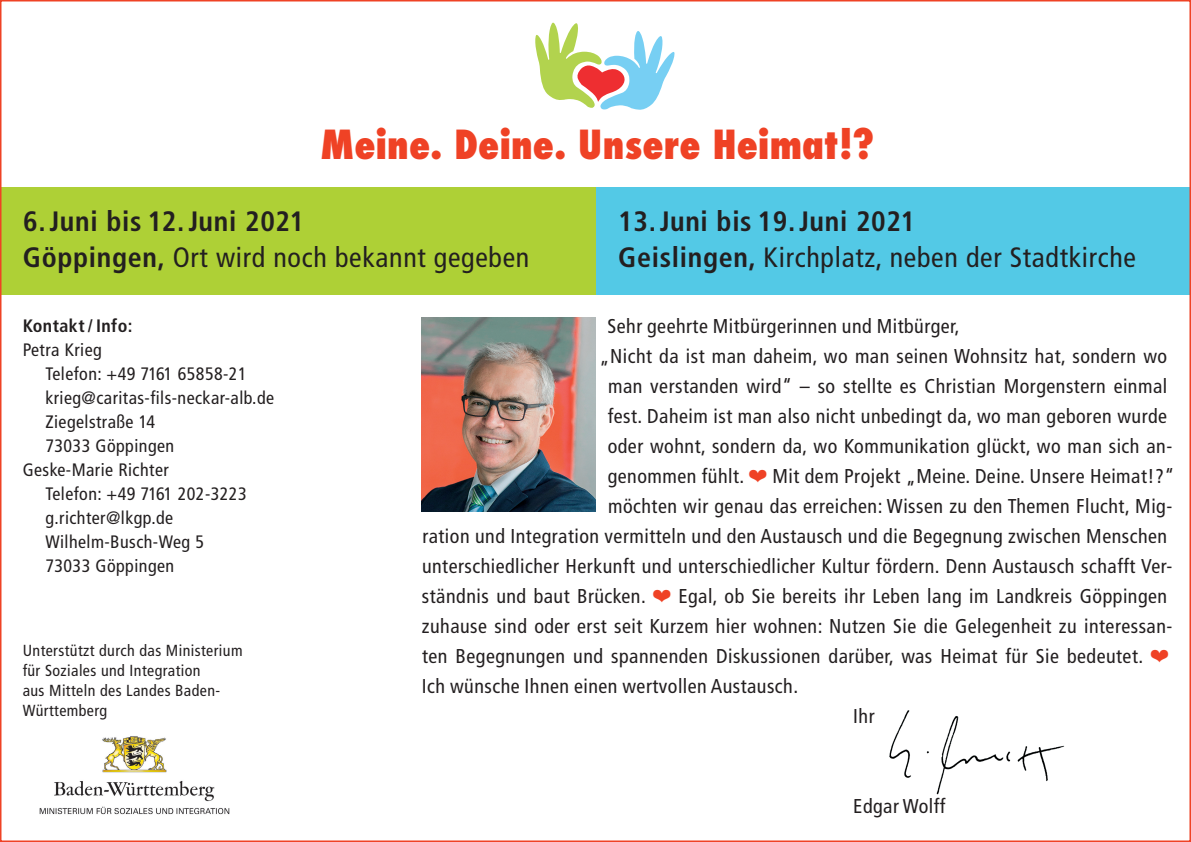
<style>
.page{position:relative;width:1191px;height:842px;background:#fff}
.page>*{position:absolute;margin:0;border:0;box-sizing:border-box;transform-origin:0 0}
.t1{font:800 condensed 39px "Futura";letter-spacing:.005em;color:#ef4225}
.t2{font:700 condensed 28px/36px "Frutiger";letter-spacing:.025em;color:#231f20}
.t3{font:condensed 20px "Frutiger";letter-spacing:.025em;color:#231f20}
.t4{font:condensed 18px "Frutiger";letter-spacing:.025em;color:#231f20}
.t5{font:700 condensed 18px "Frutiger";letter-spacing:.025em;color:#231f20}
.t6{font:condensed 16px/20px "Frutiger";letter-spacing:.025em;color:#231f20}
.s1{font-weight:400}
.s2{color:#ef4225}
</style>
<div class="page">
<div style="left:595px;top:187px;width:596px;height:108px;background:#53c9e6"></div>
<div style="left:0;top:187px;width:595px;height:108px;background:#aed036"></div>
<svg style="left:535px;top:23px;width:140px;height:87px"></svg>
<img style="left:421px;top:317px;width:174px;height:194px">
<img style="left:889px;top:710px;width:176px;height:85px">
<img style="left:40px;top:736px;width:189px;height:79px">
<h1 class="t1" style="left:320px;top:118px;width:556px">Meine. Deine. Unsere Heimat!?</h1>
<h2 class="t2" style="left:23px;top:203px;width:508px">6.Juni bis 12.Juni 2021<br>Göppingen, <span class="s1">Ort wird noch bekannt gegeben</span></h2>
<h2 class="t2" style="left:618px;top:203px;width:519px">13.Juni bis 19.Juni 2021<br>Geislingen, <span class="s1">Kirchplatz, neben der Stadtkirche</span></h2>
<p class="t5" style="left:23px;top:316px;width:111px">Kontakt/ Info:</p>
<p class="t4" style="left:23px;top:340px;width:81px">Petra Krieg</p>
<p class="t4" style="left:45px;top:364px;width:203px">Telefon: +49 7161 65858-21</p>
<p class="t4" style="left:45px;top:388px;width:230px">krieg@caritas-fils-neckar-alb.de</p>
<p class="t4" style="left:45px;top:412px;width:111px">Ziegelstraße 14</p>
<p class="t4" style="left:45px;top:436px;width:130px">73033 Göppingen</p>
<p class="t4" style="left:23px;top:460px;width:148px">Geske-Marie Richter</p>
<p class="t4" style="left:45px;top:484px;width:203px">Telefon: +49 7161 202-3223</p>
<p class="t4" style="left:45px;top:508px;width:129px">g.richter@lkgp.de</p>
<p class="t4" style="left:45px;top:532px;width:160px">Wilhelm-Busch-Weg 5</p>
<p class="t4" style="left:45px;top:556px;width:130px">73033 Göppingen</p>
<p class="t6" style="left:23px;top:640px;width:221px">Unterstützt durch das Ministerium für Soziales und Integration<br>aus Mitteln des Landes Baden-<br>Württemberg</p>
<p class="t3" style="left:607px;top:314px;width:354px">Sehr geehrte Mitbürgerinnen und Mitbürger,</p>
<p class="t3" style="left:599px;top:344px;width:569px">„Nicht da ist man daheim, wo man seinen Wohnsitz hat, sondern wo</p>
<p class="t3" style="left:608px;top:374px;width:560px">man verstanden wird“ – so stellte es Christian Morgenstern einmal</p>
<p class="t3" style="left:608px;top:404px;width:561px">fest. Daheim ist man also nicht unbedingt da, wo man geboren wurde</p>
<p class="t3" style="left:607px;top:434px;width:566px">oder wohnt, sondern da, wo Kommunikation glückt, wo man sich an-</p>
<p class="t3" style="left:607px;top:464px;width:568px">genommen fühlt. <span class="s2">❤</span> Mit dem Projekt „Meine. Deine. Unsere Heimat!?“</p>
<p class="t3" style="left:608px;top:494px;width:566px">möchten wir genau das erreichen: Wissen zu den Themen Flucht, Mig-</p>
<p class="t3" style="left:422px;top:524px;width:746px">ration und Integration vermitteln und den Austausch und die Begegnung zwischen Menschen</p>
<p class="t3" style="left:422px;top:554px;width:752px">unterschiedlicher Herkunft und unterschiedlicher Kultur fördern. Denn Austausch schafft Ver-</p>
<p class="t3" style="left:422px;top:584px;width:746px">ständnis und baut Brücken. <span class="s2">❤</span> Egal, ob Sie bereits ihr Leben lang im Landkreis Göppingen</p>
<p class="t3" style="left:422px;top:614px;width:752px">zuhause sind oder erst seit Kurzem hier wohnen: Nutzen Sie die Gelegenheit zu interessan-</p>
<p class="t3" style="left:422px;top:644px;width:748px">ten Begegnungen und spannenden Diskussionen darüber, was Heimat für Sie bedeutet. <span class="s2">❤</span></p>
<p class="t3" style="left:422px;top:674px;width:378px">Ich wünsche Ihnen einen wertvollen Austausch.</p>
<p class="t3" style="left:853px;top:704px;width:23px">Ihr</p>
<p class="t3" style="left:853px;top:794px;width:94px">Edgar Wolff</p>
</div>
